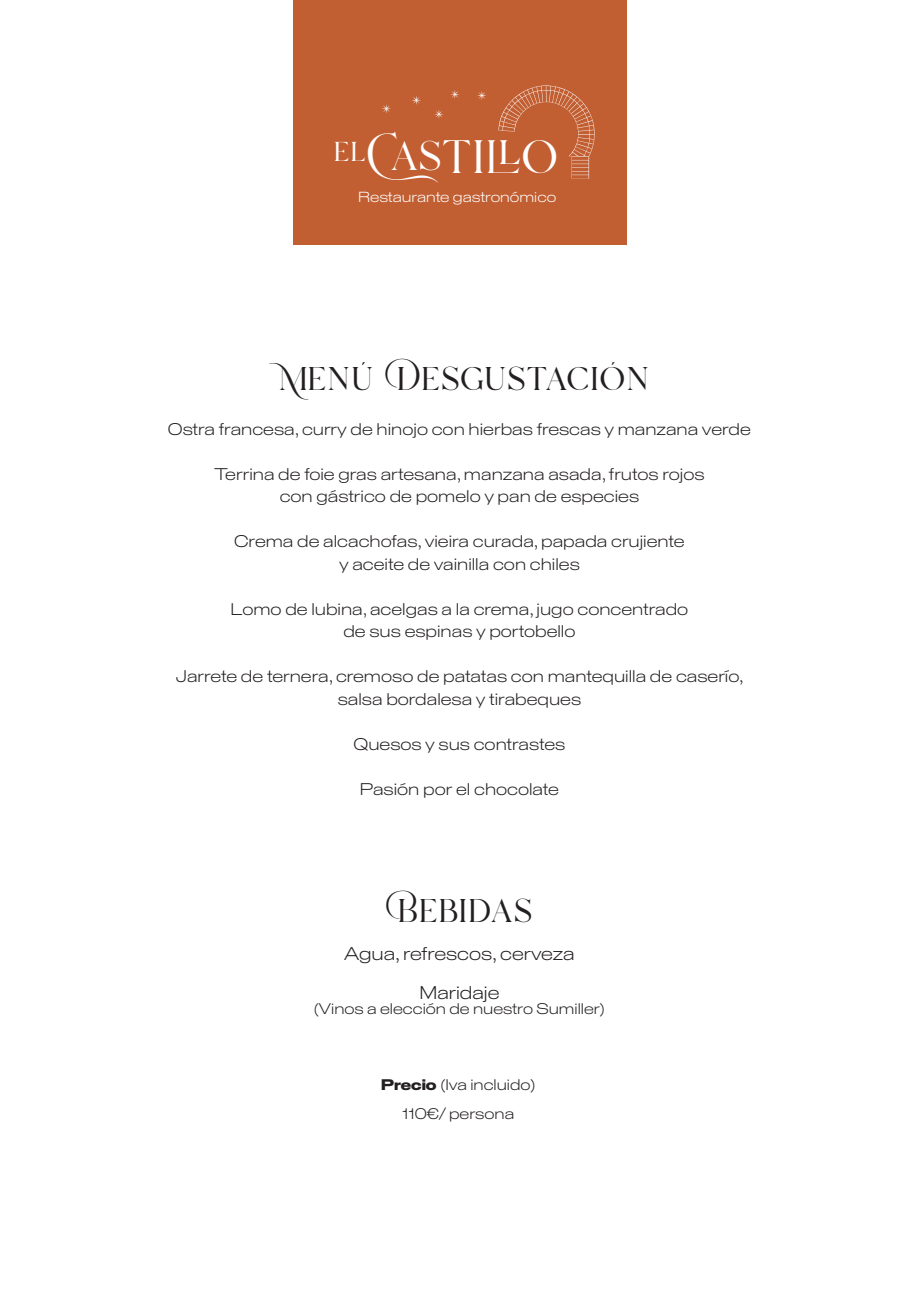
<style>
.page{position:relative;width:919px;height:1289px;background:#fff}
.page>*{position:absolute;margin:0;border:0;box-sizing:border-box;transform-origin:0 0}
.t1{font:46.8px "Hello Paris Serif Variable";color:#fff}
.t2{font:46.8px "Hello Paris Serif Variable";color:#fff;scale:.9 1}
.t3{font:32.85px "Hello Paris Serif Variable";color:#231f20}
.t4{font:300 18px/39px "Staff Wide";color:#231f20;text-align:center}
.t5{font:300 16.5px/22.5px "Staff Wide";color:#231f20;text-align:center}
.t6{font:300 15px/28.5px "Staff Wide";color:#231f20;text-align:center}
.t7{font:300 14.25px "Staff Wide";color:#fff}
.s1{font-size:40.95px}
.s2{font-weight:700}
</style>
<div class="page">
<div style="left:293px;top:0;width:333px;height:244px;background:#c25f32"></div>
<svg style="left:412px;top:96px;width:9px;height:9px"></svg>
<svg style="left:450px;top:90px;width:9px;height:9px"></svg>
<svg style="left:434px;top:110px;width:9px;height:9px"></svg>
<svg style="left:477px;top:91px;width:9px;height:9px"></svg>
<svg style="left:382px;top:104px;width:9px;height:9px"></svg>
<svg style="left:498px;top:85px;width:96px;height:94px"></svg>
<h1 class="t1" style="left:333px;top:128px;width:226px"><sup>el</sup>C<span class="s1">as</span>tillo</h1>
<h1 class="t2" style="left:485px;top:128px;width:43px">l</h1>
<p class="t7" style="left:358px;top:189px;width:199px">Restaurante gastronómico</p>
<h2 class="t3" style="left:279px;top:358px;width:372px">Menú Desgustación</h2>
<p class="t5" style="left:168px;top:417px;width:584px">Ostra francesa, curry de hinojo con hierbas frescas y manzana verde</p>
<p class="t5" style="left:214px;top:462px;width:492px">Terrina de foie gras artesana, manzana asada, frutos rojos con gástrico de pomelo y pan de especies</p>
<p class="t5" style="left:234px;top:530px;width:452px">Crema de alcachofas, vieira curada, papada crujiente y aceite de vainilla con chiles</p>
<p class="t5" style="left:230px;top:597px;width:459px">Lomo de lubina, acelgas a la crema, jugo concentrado de sus espinas y portobello</p>
<p class="t5" style="left:176px;top:665px;width:569px">Jarrete de ternera, cremoso de patatas con mantequilla de caserío, salsa bordalesa y tirabeques</p>
<p class="t5" style="left:353px;top:732px;width:213px">Quesos y sus contrastes</p>
<p class="t5" style="left:360px;top:777px;width:201px">Pasión por el chocolate</p>
<h2 class="t3" style="left:397px;top:890px;width:136px">Bebidas</h2>
<p class="t4" style="left:344px;top:933px;width:232px">Agua, refrescos, cerveza<br>Maridaje</p>
<p class="t6" style="left:314px;top:993px;width:292px">(Vinos a elección de nuestro Sumiller)</p>
<p class="t6" style="left:381px;top:1070px;width:156px"><span class="s2">Precio</span> (Iva incluido)<br>110€/ persona</p>
</div>
